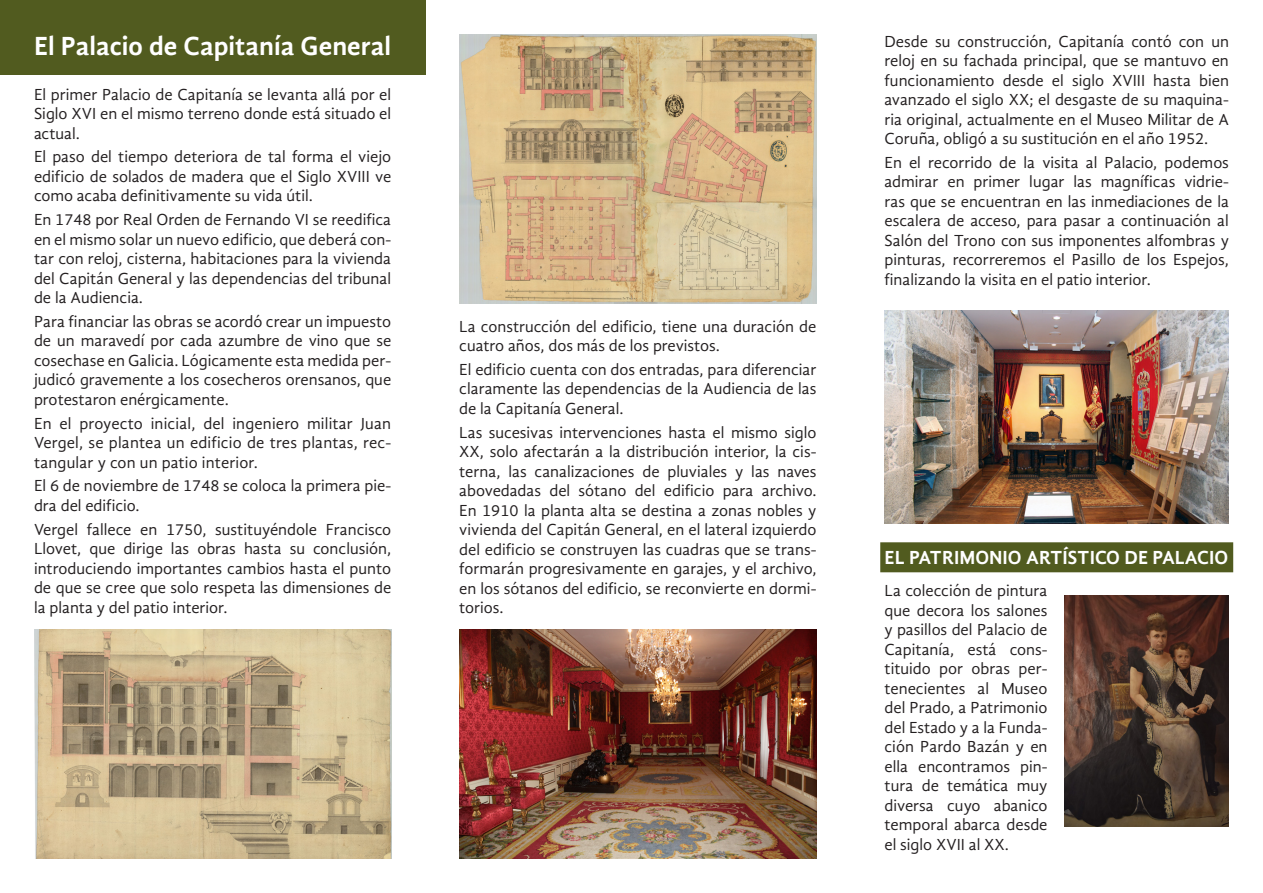
<style>
.page{position:relative;width:1263px;height:893px;background:#fff}
.page>*{position:absolute;margin:0;border:0;box-sizing:border-box;transform-origin:0 0}
.Texto{font:700 27px "Gandhi Sans";color:#fff}
.Texto-2{font:700 19.5px "Gandhi Sans";color:#fff}
.Texto-3{font:16.5px/19.5px "Gandhi Sans";color:#231f20;text-align:justify}
</style>
<div class="page">
<div style="left:0;top:0;width:425px;height:74px;background:#515b1f"></div>
<div style="left:880px;top:542px;width:353px;height:30px;background:#515b1f"></div>
<img style="left:34px;top:630px;width:357px;height:229px">
<img style="left:459px;top:34px;width:357px;height:269px">
<img style="left:459px;top:630px;width:357px;height:229px">
<img style="left:884px;top:310px;width:345px;height:214px">
<img style="left:1064px;top:595px;width:165px;height:232px">
<p class="Texto" style="left:34px;top:30px;width:359px">El Palacio de Capitanía General</p>
<p class="Texto-3" style="left:34px;top:84px;width:359px">El primer Palacio de Capitanía se levanta allá por el Siglo XVI en el mismo terreno donde está situado el actual.</p>
<p class="Texto-3" style="left:34px;top:147px;width:359px">El paso del tiempo deteriora de tal forma el viejo edificio de solados de madera que el Siglo XVIII ve como acaba definitivamente su vida útil.</p>
<p class="Texto-3" style="left:34px;top:210px;width:359px">En 1748 por Real Orden de Fernando VI se reedifica en el mismo solar un nuevo edificio, que deberá con&shy;tar con reloj, cisterna, habitaciones para la vivienda del Capitán General y las dependencias del tribunal de la Audiencia.</p>
<p class="Texto-3" style="left:34px;top:312px;width:359px">Para financiar las obras se acordó crear un impuesto de un maravedí por cada azumbre de vino que se cosechase en Galicia. Lógicamente esta medida per&shy;judicó gravemente a los cosecheros orensanos, que protestaron enérgicamente.</p>
<p class="Texto-3" style="left:34px;top:413px;width:359px">En el proyecto inicial, del ingeniero militar Juan Vergel, se plantea un edificio de tres plantas, rec&shy;tangular y con un patio interior.</p>
<p class="Texto-3" style="left:34px;top:476px;width:359px">El 6 de noviembre de 1748 se coloca la primera pie&shy;dra del edificio.</p>
<p class="Texto-3" style="left:34px;top:519px;width:359px">Vergel fallece en 1750, sustituyéndole Francisco Llovet, que dirige las obras hasta su conclusión, introduciendo importantes cambios hasta el punto de que se cree que solo respeta las dimensiones de la planta y del patio interior.</p>
<p class="Texto-3" style="left:459px;top:316px;width:359px">La construcción del edificio, tiene una duración de cuatro años, dos más de los previstos.</p>
<p class="Texto-3" style="left:459px;top:360px;width:359px">El edificio cuenta con dos entradas, para diferenciar claramente las dependencias de la Audiencia de las de la Capitanía General.</p>
<p class="Texto-3" style="left:459px;top:422px;width:359px">Las sucesivas intervenciones hasta el mismo siglo XX, solo afectarán a la distribución interior, la cis&shy;terna, las canalizaciones de pluviales y las naves abovedadas del sótano del edificio para archivo.<br>En 1910 la planta alta se destina a zonas nobles y vivienda del Capitán General, en el lateral izquierdo del edificio se construyen las cuadras que se trans&shy;formarán progresivamente en garajes, y el archivo, en los sótanos del edificio, se reconvierte en dormi&shy;torios.</p>
<p class="Texto-3" style="left:884px;top:31px;width:346px">Desde su construcción, Capitanía contó con un reloj en su fachada principal, que se mantuvo en funcionamiento desde el siglo XVIII hasta bien avanzado el siglo XX; el desgaste de su maquina&shy;ria original, actualmente en el Museo Militar de A Coruña, obligó a su sustitución en el año 1952.</p>
<p class="Texto-3" style="left:884px;top:153px;width:346px">En el recorrido de la visita al Palacio, podemos admirar en primer lugar las magníficas vidrie&shy;ras que se encuentran en las inmediaciones de la escalera de acceso, para pasar a continuación al Salón del Trono con sus imponentes alfombras y pinturas, recorreremos el Pasillo de los Espejos, finalizando la visita en el patio interior.</p>
<p class="Texto-2" style="left:884px;top:546px;width:345px">EL PATRIMONIO ARTÍSTICO DE PALACIO</p>
<p class="Texto-3" style="left:884px;top:581px;width:165px">La colección de pintura que decora los salones y pasillos del Palacio de Capitanía, está cons&shy;tituido por obras per&shy;tenecientes al Museo del Prado, a Patrimonio del Estado y a la Funda&shy;ción Pardo Bazán y en ella encontramos pin&shy;tura de temática muy diversa cuyo abanico temporal abarca desde el siglo XVII al XX.</p>
</div>
